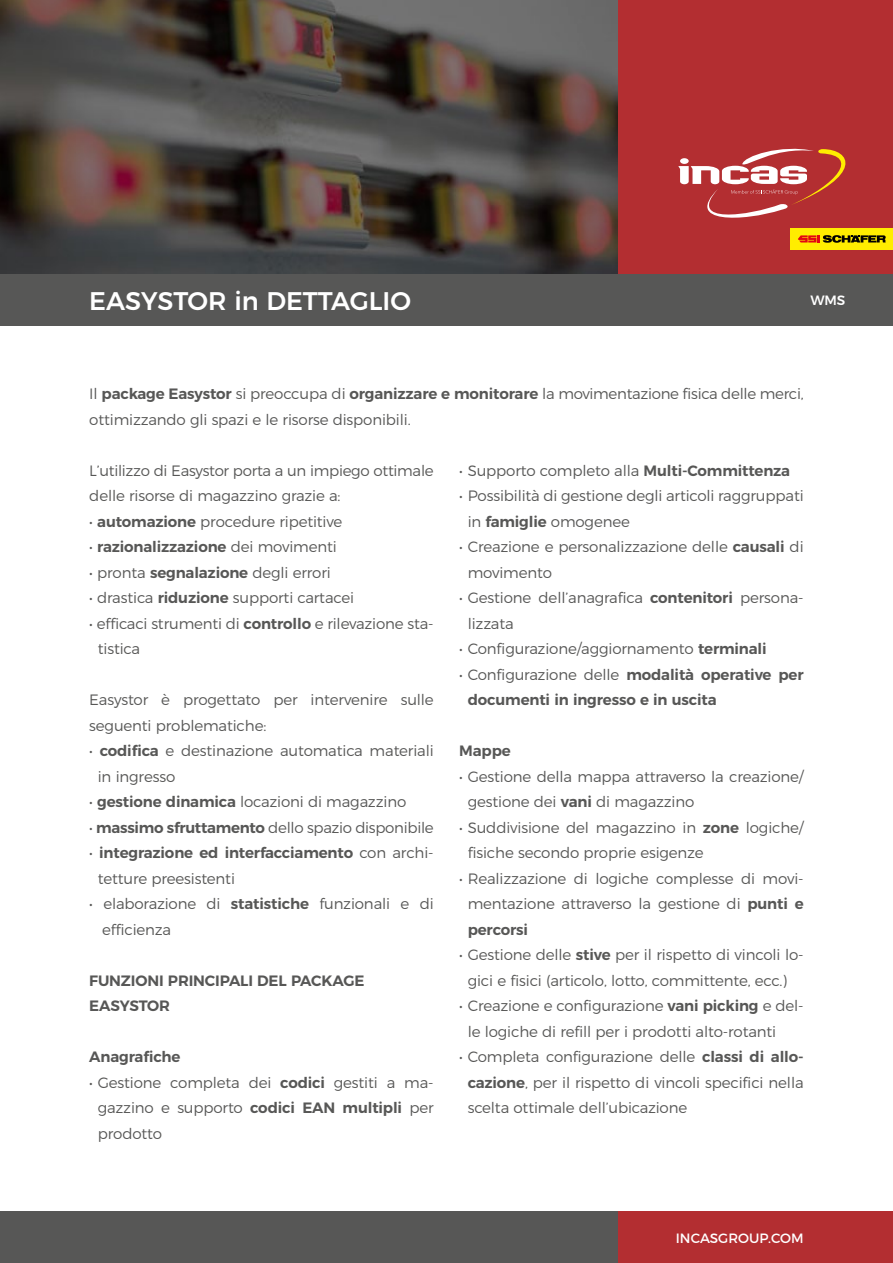
<style>
.page{position:relative;width:893px;height:1263px;background:#fff}
.page>*{position:absolute;margin:0;border:0;box-sizing:border-box;transform-origin:0 0}
.t1{font:500 25.5px "Montserrat";color:#fff}
.t2{font:300 15px/25.5px "Montserrat";letter-spacing:-.01em;color:#575756}
.t3{font:600 15px/25.5px "Montserrat";letter-spacing:-.01em;color:#575756}
.t4{font:13.5px "Montserrat";color:#fff}
.t5{font:500 13.5px "Montserrat";color:#fff}
.s1{font-weight:600}
.s2{font-weight:300}
</style>
<div class="page">
<div style="left:0;top:1211px;width:625px;height:52px;background:#575756"></div>
<div style="left:618px;top:1211px;width:275px;height:52px;background:#b32e31"></div>
<img style="left:0;top:0;width:618px;height:274px">
<div style="left:618px;top:0;width:275px;height:285px;background:#b32e31"></div>
<div style="left:0;top:274px;width:893px;height:52px;background:#575756"></div>
<svg style="left:678px;top:148px;width:168px;height:70px"></svg>
<div style="left:790px;top:228px;width:103px;height:22px;background:#ffed00"></div>
<svg style="left:798px;top:235px;width:88px;height:8px"></svg>
<h1 class="t1" style="left:89px;top:280px;width:323px">EASYSTOR in DETTAGLIO</h1>
<p class="t5" style="left:810px;top:289px;width:37px">WMS</p>
<p class="t2" style="left:89px;top:380px;width:716px">Il <span class="s1">package Easystor</span> si preoccupa di <span class="s1">organizzare e monitorare</span> la movimentazione fisica delle merci, ottimizzando gli spazi e le risorse disponibili.</p>
<p class="t2" style="left:89px;top:456px;width:346px">L’utilizzo di Easystor porta a un impiego ottimale delle risorse di magazzino grazie a:</p>
<p class="t2" style="left:89px;top:507px;width:255px">• <span class="s1">automazione</span> procedure ripetitive</p>
<p class="t3" style="left:89px;top:533px;width:249px"><span class="s2">•</span> razionalizzazione <span class="s2">dei movimenti</span></p>
<p class="t2" style="left:89px;top:558px;width:243px">• pronta <span class="s1">segnalazione</span> degli errori</p>
<p class="t2" style="left:89px;top:584px;width:266px">• drastica <span class="s1">riduzione</span> supporti cartacei</p>
<p class="t2" style="left:98px;top:609px;width:337px;text-indent:-9px">• efficaci strumenti di <span class="s1">controllo</span> e rilevazione sta&shy;tistica</p>
<p class="t2" style="left:89px;top:686px;width:346px">Easystor è progettato per intervenire sulle seguenti problematiche:</p>
<p class="t2" style="left:98px;top:737px;width:337px;text-indent:-9px">• <span class="s1">codifica</span> e destinazione automatica materiali in ingresso</p>
<p class="t2" style="left:89px;top:788px;width:318px">• <span class="s1">gestione dinamica</span> locazioni di magazzino</p>
<p class="t2" style="left:89px;top:813px;width:346px">• <span class="s1">massimo sfruttamento</span> dello spazio disponibile</p>
<p class="t3" style="left:98px;top:839px;width:337px;text-indent:-9px"><span class="s2">•</span> integrazione ed interfacciamento <span class="s2">con archi&shy;tetture preesistenti</span></p>
<p class="t2" style="left:102px;top:890px;width:333px;text-indent:-13px">• elaborazione di <span class="s1">statistiche</span> funzionali e di efficienza</p>
<p class="t2" style="left:459px;top:456px;width:332px">• Supporto completo alla <span class="s1">Multi-Committenza</span></p>
<p class="t2" style="left:468px;top:482px;width:337px;text-indent:-9px">• Possibilità di gestione degli articoli raggruppati in <span class="s1">famiglie</span> omogenee</p>
<p class="t2" style="left:468px;top:533px;width:337px;text-indent:-9px">• Creazione e personalizzazione delle <span class="s1">causali</span> di movimento</p>
<p class="t2" style="left:468px;top:584px;width:337px;text-indent:-8px">• Gestione dell’anagrafica <span class="s1">contenitori</span> persona&shy;lizzata</p>
<p class="t2" style="left:459px;top:635px;width:309px">• Configurazione/aggiornamento <span class="s1">terminali</span></p>
<p class="t3" style="left:468px;top:661px;width:337px;text-indent:-9px"><span class="s2">• Configurazione delle</span> modalità operative per documenti in ingresso e in uscita</p>
<p class="t3" style="left:459px;top:737px;width:53px">Mappe</p>
<p class="t2" style="left:468px;top:762px;width:337px;text-indent:-9px">• Gestione della mappa attraverso la creazione/ gestione dei <span class="s1">vani</span> di magazzino</p>
<p class="t2" style="left:468px;top:813px;width:337px;text-indent:-9px">• Suddivisione del magazzino in <span class="s1">zone</span> logiche/ fisiche secondo proprie esigenze</p>
<p class="t2" style="left:468px;top:864px;width:337px;text-align:justify;text-indent:-9px">• Realizzazione di logiche complesse di movi&shy;mentazione attraverso la gestione di <span class="s1">punti e percorsi</span></p>
<p class="t2" style="left:459px;top:941px;width:346px;text-align:center">• Gestione delle <span class="s1">stive</span> per il rispetto di vincoli lo&shy;gici e fisici (articolo, lotto, committente, ecc.)</p>
<p class="t2" style="left:468px;top:992px;width:337px;text-indent:-9px">• Creazione e configurazione <span class="s1">vani picking</span> e del&shy;le logiche di refill per i prodotti alto-rotanti</p>
<p class="t2" style="left:468px;top:1043px;width:337px;text-align:justify;text-indent:-9px">• Completa configurazione delle <span class="s1">classi di allo&shy;cazione</span>, per il rispetto di vincoli specifici nella scelta ottimale dell’ubicazione</p>
<p class="t3" style="left:89px;top:967px;width:277px">FUNZIONI PRINCIPALI DEL PACKAGE<br>EASYSTOR</p>
<p class="t3" style="left:89px;top:1043px;width:93px">Anagrafiche</p>
<p class="t2" style="left:98px;top:1068px;width:337px;text-align:justify;text-indent:-9px">• Gestione completa dei <span class="s1">codici</span> gestiti a ma&shy;gazzino e supporto <span class="s1">codici EAN multipli</span> per prodotto</p>
<p class="t4" style="left:676px;top:1227px;width:129px">INCASGROUP.COM</p>
</div>
